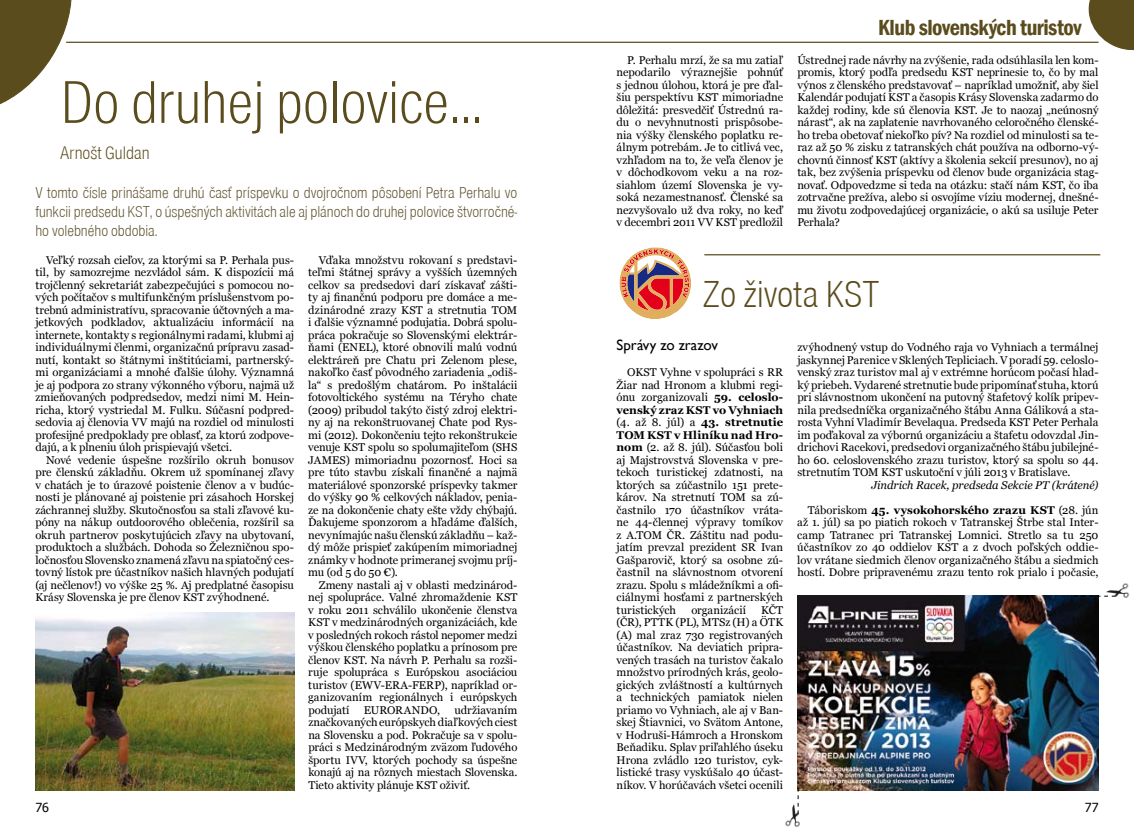
<style>
.page{position:relative;width:1134px;height:840px;background:#fff}
.page>*{position:absolute;margin:0;border:0;box-sizing:border-box;transform-origin:0 0}
.t1{font:300 condensed 62.5px "Nimbus Sans DEE";color:#5a4c1d}
.t2{font:300 condensed 38.75px "Nimbus Sans DEE";color:#5a4c1d}
.t3{font:600 condensed 22.5px "Franklin Gothic";letter-spacing:-.02em;color:#5a4c1d}
.t4{font:300 condensed 18.75px "Nimbus Sans DEE";color:#5a4c1d}
.t5{font:300 condensed 16.25px/18.8px "Nimbus Sans DEE";color:#5f522d;text-align:justify}
.t6{font:15px "Gill Sans";letter-spacing:-.01em;color:#000}
.t7{font:12.5px "Tahoma";color:#000}
.t8{font:11.25px/12.5px "Georgia";color:#000;text-align:justify}
.t9{font:italic 11.25px "Georgia";letter-spacing:-.005em;color:#000}
.s1{font-weight:700}
</style>
<div class="page">
<img style="left:1098px;top:583px;width:32px;height:20px">
<img style="left:785px;top:796px;width:15px;height:32px">
<svg style="left:1082px;top:0;width:52px;height:51px"></svg>
<hr style="left:66px;top:42px;width:1032px;height:1px;background:#5a4c1d">
<svg style="left:619px;top:247px;width:72px;height:72px"></svg>
<hr style="left:704px;top:254px;width:396px;height:1px;background:#5a4c1d">
<img style="left:797px;top:595px;width:301px;height:195px">
<svg style="left:1074px;top:596px;width:41px;height:1px"></svg>
<svg style="left:798px;top:773px;width:1px;height:41px"></svg>
<img style="left:35px;top:612px;width:259px;height:178px">
<svg style="left:0;top:0;width:82px;height:105px"></svg>
<h1 class="t1" style="left:61px;top:68px;width:423px">Do druhej polovice...</h1>
<h3 class="t4" style="left:60px;top:142px;width:91px">Arnošt Guldan</h3>
<h3 class="t5" style="left:35px;top:183px;width:483px">V tomto čísle prinášame druhú časť príspevku o dvojročnom pôsobení Petra Perhalu vo funkcii predsedu KST, o úspešných aktivitách ale aj plánoch do druhej polovice štvorročné&shy;ho volebného obdobia.</h3>
<p class="t8" style="left:35px;top:254px;width:260px;text-indent:11px">Veľký rozsah cieľov, za ktorými sa P. Perhala pus&shy;til, by samozrejme nezvládol sám. K dispozícii má trojčlenný sekretariát zabezpečujúci s pomocou no&shy;vých počítačov s multifunkčným príslušenstvom po&shy;trebnú administratívu, spracovanie účtovných a ma&shy;jetkových podkladov, aktualizáciu informácií na internete, kontakty s regionálnymi radami, klubmi aj individuálnymi členmi, organizačnú prípravu zasad&shy;nutí, kontakt so štátnymi inštitúciami, partnerský&shy;mi organizáciami a mnohé ďalšie úlohy. Významná je aj podpora zo strany výkonného výboru, najmä už zmieňovaných podpredsedov, medzi nimi M. Hein&shy;richa, ktorý vystriedal M. Fulku. Súčasní podpred&shy;sedovia aj členovia VV majú na rozdiel od minulosti profesijné predpoklady pre oblasť, za ktorú zodpove&shy;dajú, a k plneniu úloh prispievajú všetci.</p>
<p class="t8" style="left:35px;top:454px;width:260px;text-indent:11px">Nové vedenie úspešne rozšírilo okruh bonusov pre členskú základňu. Okrem už spomínanej zľavy v chatách je to úrazové poistenie členov a v budúc&shy;nosti je plánované aj poistenie pri zásahoch Horskej záchrannej služby. Skutočnosťou sa stali zľavové ku&shy;póny na nákup outdoorového oblečenia, rozšíril sa okruh partnerov poskytujúcich zľavy na ubytovaní, produktoch a službách. Dohoda so Železničnou spo&shy;ločnosťou Slovensko znamená zľavu na spiatočný ces&shy;tovný lístok pre účastníkov našich hlavných podujatí (aj nečlenov!) vo výške 25 %. Aj predplatné časopisu Krásy Slovenska je pre členov KST zvýhodnené.</p>
<p class="t8" style="left:308px;top:254px;width:211px;text-indent:11px">Vďaka množstvu rokovaní s predstavi&shy;teľmi štátnej správy a vyšších územných celkov sa predsedovi darí získavať zášti&shy;ty aj finančnú podporu pre domáce a me&shy;dzinárodné zrazy KST a stretnutia TOM i ďalšie významné podujatia. Dobrá spolu&shy;práca pokračuje so Slovenskými elektrár&shy;ňami (ENEL), ktoré obnovili malú vodnú elektráreň pre Chatu pri Zelenom plese, nakoľko časť pôvodného zariadenia „odiš&shy;la“ s predošlým chatárom. Po inštalácii fotovoltického systému na Téryho chate (2009) pribudol takýto čistý zdroj elektri&shy;ny aj na rekonštruovanej Chate pod Rys&shy;mi (2012). Dokončeniu tejto rekonštrukcie venuje KST spolu so spolumajiteľom (SHS JAMES) mimoriadnu pozornosť. Hoci sa pre túto stavbu získali finančné a najmä materiálové sponzorské príspevky takmer do výšky 90 % celkových nákladov, penia&shy;ze na dokončenie chaty ešte vždy chýbajú.<br>Ďakujeme sponzorom a hľadáme ďalších, nevynímajúc našu členskú základňu – kaž&shy;dý môže prispieť zakúpením mimoriadnej známky v hodnote primeranej svojmu príj&shy;mu (od 5 do 50 €).</p>
<p class="t8" style="left:308px;top:579px;width:211px;text-indent:11px">Zmeny nastali aj v oblasti medzinárod&shy;nej spolupráce. Valné zhromaždenie KST v roku 2011 schválilo ukončenie členstva KST v medzinárodných organizáciách, kde v posledných rokoch rástol nepomer medzi výškou členského poplatku a prínosom pre členov KST. Na návrh P. Perhalu sa rozši&shy;ruje spolupráca s Európskou asociáciou turistov (EWV-ERA-FERP), napríklad or&shy;ganizovaním regionálnych i európskych podujatí</p>
<p class="t8" style="left:308px;top:704px;width:211px;text-indent:146px">udržiavaním značkovaných európskych diaľkových ciest na Slovensku a pod. Pokračuje sa v spolu&shy;práci s Medzinárodným zväzom ľudového športu IVV, ktorých pochody sa úspešne konajú aj na rôznych miestach Slovenska.<br>Tieto aktivity plánuje KST oživiť.</p>
<p class="t8" style="left:364px;top:704px;width:78px">EURORANDO,</p>
<h3 class="t3" style="left:878px;top:12px;width:205px">Klub slovenských turistov</h3>
<p class="t8" style="left:617px;top:54px;width:168px;text-indent:11px">P. Perhalu mrzí, že sa mu zatiaľ nepodarilo výraznejšie pohnúť s jednou úlohou, ktorá je pre ďal&shy;šiu perspektívu KST mimoriadne dôležitá: presvedčiť Ústrednú ra&shy;du o nevyhnutnosti prispôsobe&shy;nia výšky členského poplatku re&shy;álnym potrebám. Je to citlivá vec, vzhľadom na to, že veľa členov je v dôchodkovom veku a na roz&shy;siahlom území Slovenska je vy&shy;soká nezamestnanosť. Členské sa nezvyšovalo už dva roky, no keď v decembri 2011 VV KST predložil</p>
<p class="t8" style="left:797px;top:54px;width:303px">Ústrednej rade návrhy na zvýšenie, rada odsúhlasila len kom&shy;promis, ktorý podľa predsedu KST neprinesie to, čo by mal výnos z členského predstavovať – napríklad umožniť, aby šiel Kalendár podujatí KST a časopis Krásy Slovenska zadarmo do každej rodiny, kde sú členovia KST. Je to naozaj „neúnosný nárast“, ak na zaplatenie navrhovaného celoročného členské&shy;ho treba obetovať niekoľko pív? Na rozdiel od minulosti sa te&shy;raz až 50 % zisku z tatranských chát používa na odborno-vý&shy;chovnú činnosť KST (aktívy a školenia sekcií presunov), no aj tak, bez zvýšenia príspevku od členov bude organizácia stag&shy;novať. Odpovedzme si teda na otázku: stačí nám KST, čo iba zotrvačne prežíva, alebo si osvojíme víziu modernej, dnešné&shy;mu životu zodpovedajúcej organizácie, o akú sa usiluje Peter Perhala?</p>
<h2 class="t2" style="left:703px;top:272px;width:178px">Zo života KST</h2>
<h3 class="t6" style="left:617px;top:337px;width:103px">Správy zo zrazov</h3>
<p class="t8" style="left:617px;top:366px;width:168px;text-indent:11px">OKST Vyhne v spolupráci s RR Žiar nad Hronom a klubmi regi&shy;ónu zorganizovali <span class="s1">59. celoslo&shy;venský zraz KST vo Vyhniach </span>(4. až 8. júl) a <span class="s1">43. stretnutie TOM KST v Hliníku nad Hro&shy;nom</span> (2. až 8. júl). Súčasťou boli aj Majstrovstvá Slovenska v pre&shy;tekoch turistickej zdatnosti, na ktorých sa zúčastnilo 151 prete&shy;károv. Na stretnutí TOM sa zú&shy;častnilo 170 účastníkov vráta&shy;ne 44-člennej výpravy tomíkov z A.TOM ČR. Záštitu nad podu&shy;jatím prevzal prezident SR Ivan Gašparovič, ktorý sa osobne zú&shy;častnil na slávnostnom otvorení zrazu. Spolu s mládežníkmi a ofi&shy;ciálnymi hosťami z partnerských turistických</p>
<p class="t8" style="left:797px;top:341px;width:303px">zvýhodnený vstup do Vodného raja vo Vyhniach a termálnej jaskynnej Parenice v Sklených Tepliciach. V poradí 59. celoslo&shy;venský zraz turistov mal aj v extrémne horúcom počasí hlad&shy;ký priebeh. Vydarené stretnutie bude pripomínať stuha, ktorú pri slávnostnom ukončení na putovný štafetový kolík pripev&shy;nila predsedníčka organizačného štábu Anna Gáliková a sta&shy;rosta Vyhní Vladimír Bevelaqua. Predseda KST Peter Perhala im poďakoval za výbornú organizáciu a štafetu odovzdal Jin&shy;drichovi Racekovi, predsedovi organizačného štábu jubilejné&shy;ho 60. celoslovenského zrazu turistov, ktorý sa spolu so 44. stretnutím TOM KST uskutoční v júli 2013 v Bratislave.</p>
<p class="t9" style="left:871px;top:478px;width:228px">Jindrich Racek, predseda Sekcie PT (krátené)</p>
<p class="t8" style="left:797px;top:504px;width:303px;text-indent:11px">Táboriskom <span class="s1">45. vysokohorského zrazu KST</span> (28. jún až 1. júl) sa po piatich rokoch v Tatranskej Štrbe stal Inter&shy;camp Tatranec pri Tatranskej Lomnici. Stretlo sa tu 250 účastníkov zo 40 oddielov KST a z dvoch poľských oddie&shy;lov vrátane siedmich členov organizačného štábu a siedmich hostí. Dobre pripravenému zrazu tento rok prialo i počasie,</p>
<p class="t8" style="left:617px;top:604px;width:168px;text-indent:145px">KČT (ČR), PTTK (PL), MTSz (H) a ÖTK (A) mal zraz 730 registrovaných účastníkov. Na deviatich pripra&shy;vených trasách na turistov čakalo množstvo prírodných krás, geolo&shy;gických zvláštností a kultúrnych a technických pamiatok nielen priamo vo Vyhniach, ale aj v Ban&shy;skej Štiavnici, vo Svätom Antone, v Hodruši-Hámroch a Hronskom Beňadiku. Splav priľahlého úseku Hrona zvládlo 120 turistov, cyk&shy;listické trasy vyskúšalo 40 účast&shy;níkov. V horúčavách všetci ocenili</p>
<p class="t8" style="left:691px;top:604px;width:56px">organizácií</p>
<p class="t7" style="left:35px;top:799px;width:15px">76</p>
<p class="t7" style="left:1085px;top:799px;width:15px">77</p>
</div>
